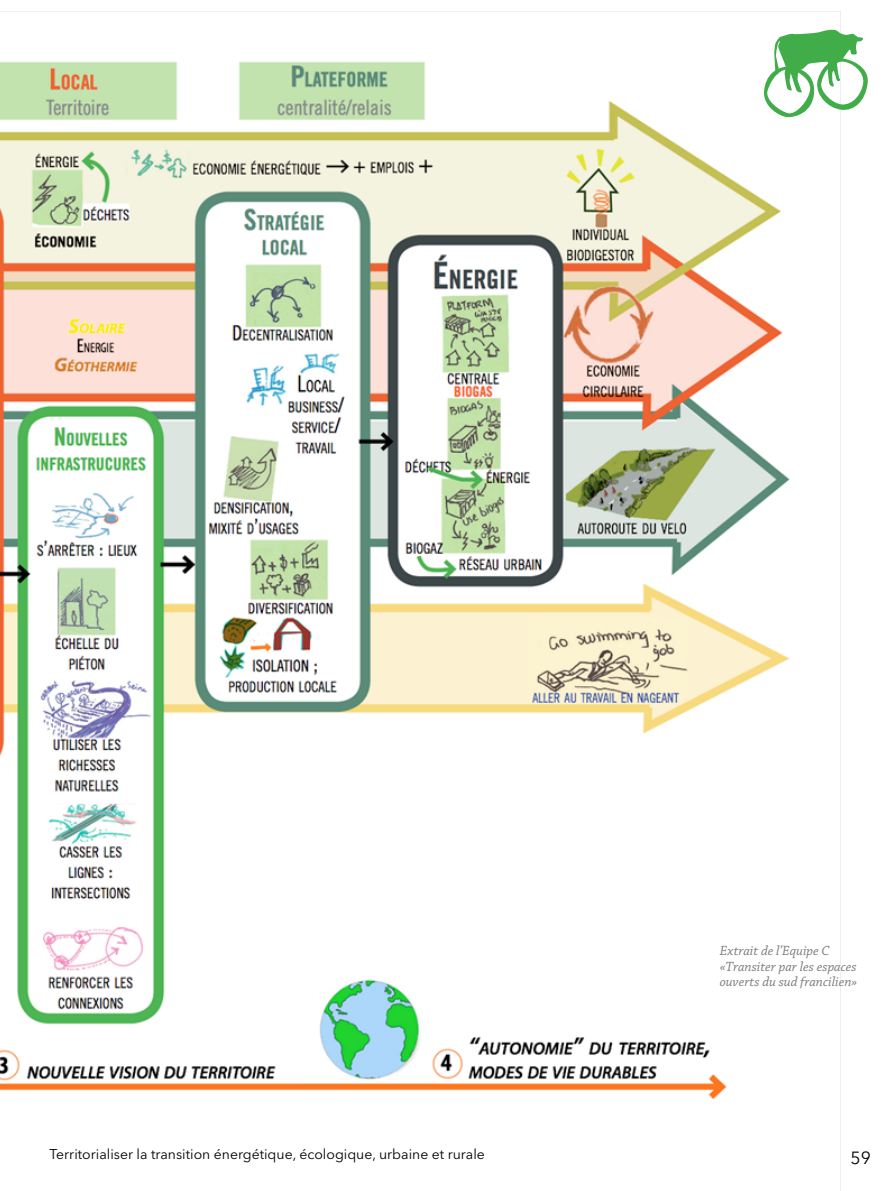
<style>
.page{position:relative;width:893px;height:1191px;background:#fff}
.page>*{position:absolute;margin:0;border:0;box-sizing:border-box;transform-origin:0 0}
.t1{font:17.5px "Avenir Next LT Pro";color:#000}
.t2{font:14px "Avenir Next LT Pro";color:#000}
.t3{font:italic 14px/15.4px "Chaparral Pro";color:#7a7b7d}
</style>
<div class="page">
<img style="left:0;top:11px;width:841px;height:1180px">
<svg style="left:763px;top:30px;width:105px;height:88px"></svg>
<p class="t3" style="left:720px;top:943px;width:139px">Extrait de l’Equipe C «Transiter par les espaces ouverts du sud francilien»</p>
<p class="t2" style="left:50px;top:1146px;width:437px">Territorialiser la transition énergétique, écologique, urbaine et rurale</p>
<p class="t1" style="left:851px;top:1147px;width:22px">59</p>
</div>
